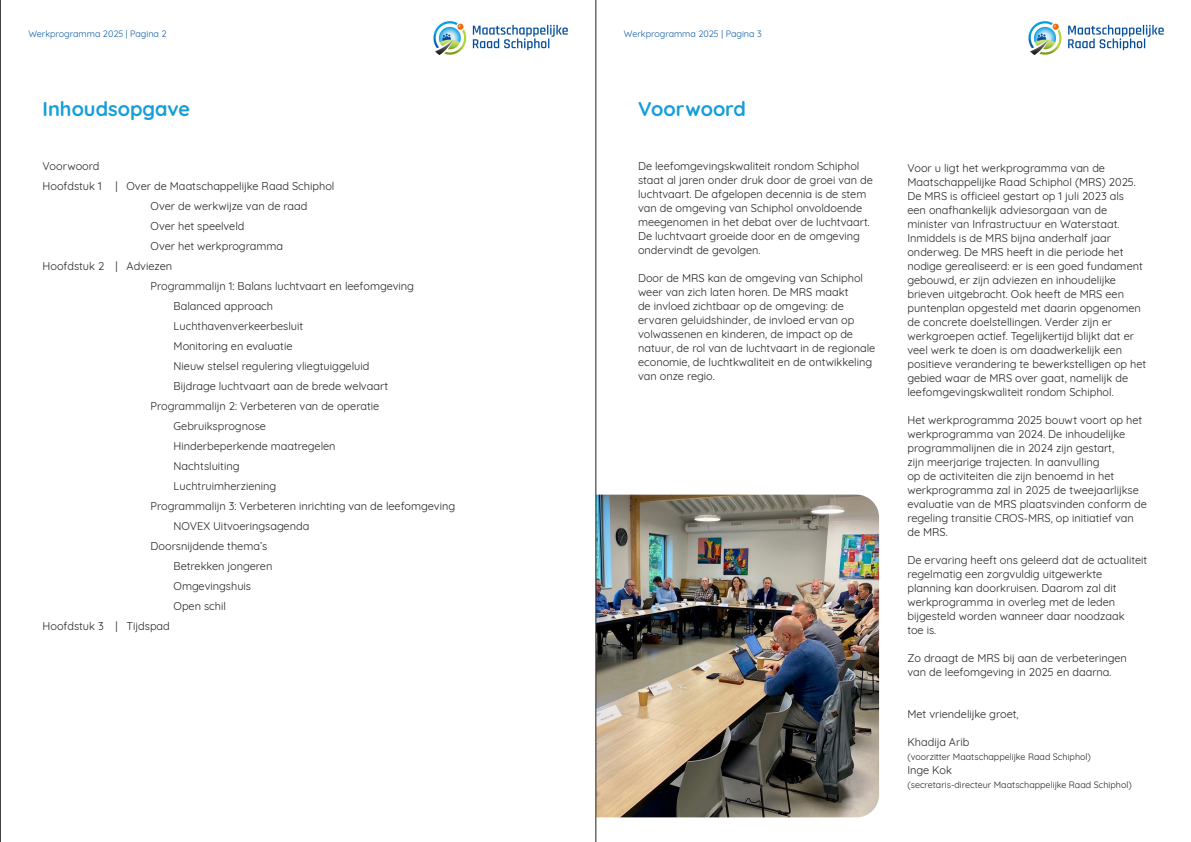
<style>
.page{position:relative;width:1191px;height:842px;background:#fff}
.page>*{position:absolute;margin:0;border:0;box-sizing:border-box;transform-origin:0 0}
.t1{font:700 20px "Quicksand";color:#159eda}
.t2{font:11px/14px "Quicksand";color:#231f20}
.t3{font:9px "Quicksand";color:#231f20}
.t4{font:9px "Quicksand";color:#0c5aa7}
</style>
<div class="page">
<img style="left:433px;top:21px;width:135px;height:34px">
<img style="left:1028px;top:21px;width:136px;height:34px">
<hr style="left:0;top:0;width:1px;height:842px;background:#231f20">
<img style="left:596px;top:495px;width:283px;height:322px">
<hr style="left:595px;top:0;width:1px;height:842px;background:#231f20">
<p class="t4" style="left:28px;top:27px;width:140px">Werkprogramma 2025 | Pagina 2</p>
<p class="t4" style="left:624px;top:27px;width:139px">Werkprogramma 2025 | Pagina 3</p>
<p class="t1" style="left:43px;top:93px;width:149px">Inhoudsopgave</p>
<p class="t2" style="left:43px;top:158px;width:58px">Voorwoord</p>
<p class="t2" style="left:43px;top:178px;width:61px">Hoofdstuk 1</p>
<p class="t2" style="left:116px;top:178px;width:220px">| Over de Maatschappelijke Raad Schiphol</p>
<p class="t2" style="left:151px;top:198px;width:158px">Over de werkwijze van de raad</p>
<p class="t2" style="left:151px;top:218px;width:95px">Over het speelveld</p>
<p class="t2" style="left:151px;top:238px;width:134px">Over het werkprogramma</p>
<p class="t2" style="left:43px;top:258px;width:131px">Hoofdstuk 2 | Adviezen</p>
<p class="t2" style="left:151px;top:278px;width:265px">Programmalijn 1: Balans luchtvaart en leefomgeving</p>
<p class="t2" style="left:174px;top:298px;width:101px">Balanced approach</p>
<p class="t2" style="left:174px;top:318px;width:131px">Luchthavenverkeerbesluit</p>
<p class="t2" style="left:174px;top:338px;width:120px">Monitoring en evaluatie</p>
<p class="t2" style="left:174px;top:358px;width:197px">Nieuw stelsel regulering vliegtuiggeluid</p>
<p class="t2" style="left:174px;top:378px;width:216px">Bijdrage luchtvaart aan de brede welvaart</p>
<p class="t2" style="left:151px;top:398px;width:230px">Programmalijn 2: Verbeteren van de operatie</p>
<p class="t2" style="left:174px;top:418px;width:94px">Gebruiksprognose</p>
<p class="t2" style="left:174px;top:438px;width:163px">Hinderbeperkende maatregelen</p>
<p class="t2" style="left:174px;top:458px;width:67px">Nachtsluiting</p>
<p class="t2" style="left:174px;top:478px;width:104px">Luchtruimherziening</p>
<p class="t2" style="left:151px;top:498px;width:306px">Programmalijn 3: Verbeteren inrichting van de leefomgeving</p>
<p class="t2" style="left:174px;top:518px;width:137px">NOVEX Uitvoeringsagenda</p>
<p class="t2" style="left:151px;top:538px;width:118px">Doorsnijdende thema’s</p>
<p class="t2" style="left:174px;top:558px;width:100px">Betrekken jongeren</p>
<p class="t2" style="left:174px;top:578px;width:79px">Omgevingshuis</p>
<p class="t2" style="left:174px;top:598px;width:54px">Open schil</p>
<p class="t2" style="left:43px;top:618px;width:129px">Hoofdstuk 3 | Tijdspad</p>
<p class="t1" style="left:638px;top:93px;width:109px">Voorwoord</p>
<p class="t2" style="left:638px;top:158px;width:236px">De leefomgevingskwaliteit rondom Schiphol staat al jaren onder druk door de groei van de luchtvaart. De afgelopen decennia is de stem van de omgeving van Schiphol onvoldoende meegenomen in het debat over de luchtvaart.<br>De luchtvaart groeide door en de omgeving ondervindt de gevolgen.</p>
<p class="t2" style="left:638px;top:270px;width:239px">Door de MRS kan de omgeving van Schiphol weer van zich laten horen. De MRS maakt<br>de invloed zichtbaar op de omgeving: de ervaren geluidshinder, de invloed ervan op volwassenen en kinderen, de impact op de natuur, de rol van de luchtvaart in de regionale economie, de luchtkwaliteit en de ontwikkeling van onze regio.</p>
<p class="t2" style="left:907px;top:160px;width:240px">Voor u ligt het werkprogramma van de Maatschappelijke Raad Schiphol (MRS) 2025.<br>De MRS is officieel gestart op 1 juli 2023 als<br>een onafhankelijk adviesorgaan van de minister van Infrastructuur en Waterstaat.<br>Inmiddels is de MRS bijna anderhalf jaar onderweg. De MRS heeft in die periode het nodige gerealiseerd: er is een goed fundament gebouwd, er zijn adviezen en inhoudelijke brieven uitgebracht. Ook heeft de MRS een puntenplan opgesteld met daarin opgenomen de concrete doelstellingen. Verder zijn er werkgroepen actief. Tegelijkertijd blijkt dat er veel werk te doen is om daadwerkelijk een positieve verandering te bewerkstelligen op het gebied waar de MRS over gaat, namelijk de leefomgevingskwaliteit rondom Schiphol.</p>
<p class="t2" style="left:907px;top:412px;width:241px">Het werkprogramma 2025 bouwt voort op het werkprogramma van 2024. De inhoudelijke programmalijnen die in 2024 zijn gestart,<br>zijn meerjarige trajecten. In aanvulling<br>op de activiteiten die zijn benoemd in het werkprogramma zal in 2025 de tweejaarlijkse evaluatie van de MRS plaatsvinden conform de regeling transitie CROS-MRS, op initiatief van de MRS.</p>
<p class="t2" style="left:907px;top:552px;width:241px">De ervaring heeft ons geleerd dat de actualiteit regelmatig een zorgvuldig uitgewerkte planning kan doorkruisen. Daarom zal dit werkprogramma in overleg met de leden bijgesteld worden wanneer daar noodzaak<br>toe is.</p>
<p class="t2" style="left:907px;top:650px;width:221px">Zo draagt de MRS bij aan de verbeteringen van de leefomgeving in 2025 en daarna.</p>
<p class="t2" style="left:907px;top:706px;width:113px">Met vriendelijke groet,</p>
<p class="t2" style="left:907px;top:734px;width:63px">Khadija Arib</p>
<p class="t3" style="left:907px;top:749px;width:185px">(voorzitter Maatschappelijke Raad Schiphol)</p>
<p class="t2" style="left:907px;top:762px;width:46px">Inge Kok</p>
<p class="t3" style="left:907px;top:777px;width:226px">(secretaris-directeur Maatschappelijke Raad Schiphol)</p>
</div>
